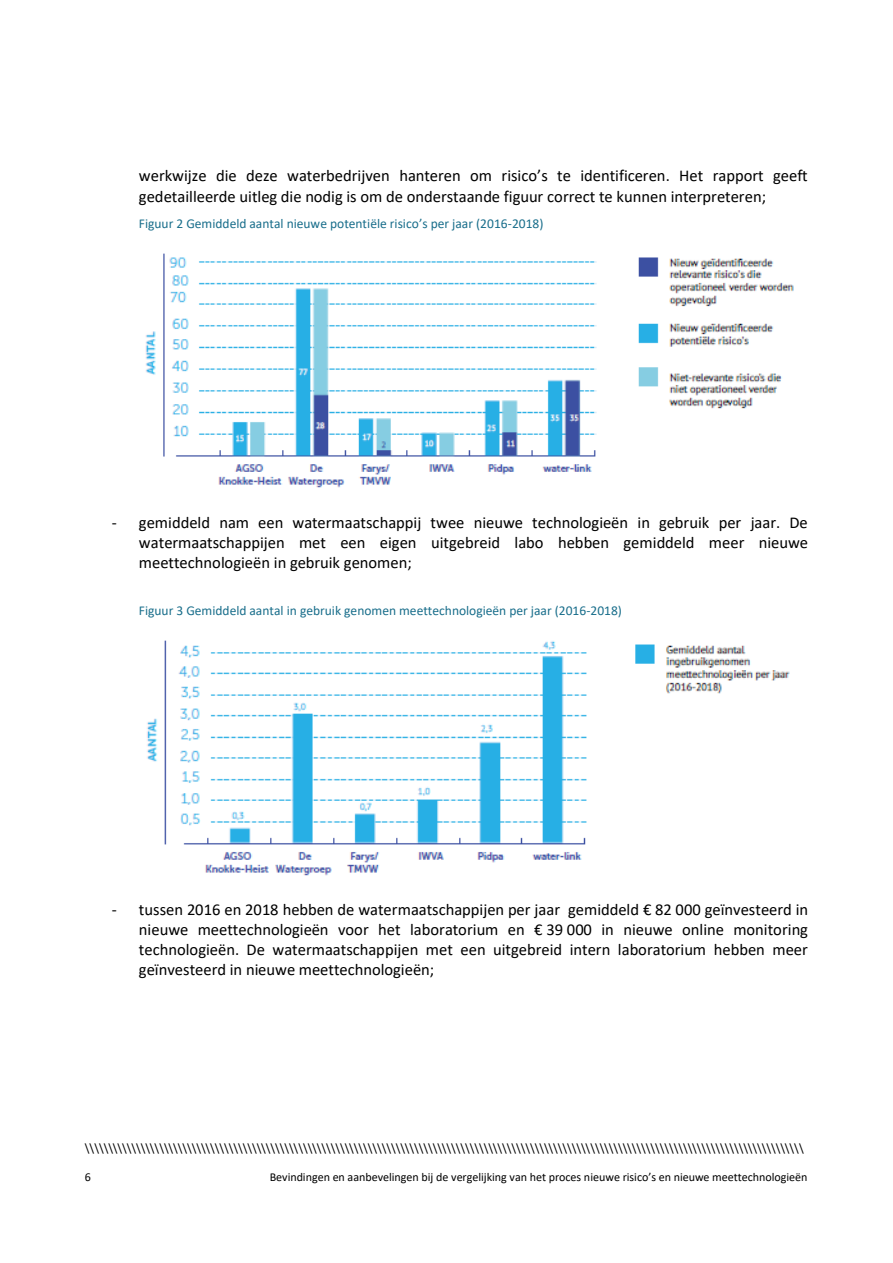
<style>
.page{position:relative;width:893px;height:1263px;background:#fff}
.page>*{position:absolute;margin:0;border:0;box-sizing:border-box;transform-origin:0 0}
.t1{font:16.5px/20.1px "Calibri";color:#000;text-align:justify}
.t2{font:13.5px "Calibri";color:#196e8b}
.t3{font:12px "Calibri";letter-spacing:-.005em;color:#000}
</style>
<div class="page">
<img style="left:145px;top:253px;width:649px;height:235px">
<img style="left:147px;top:640px;width:643px;height:236px">
<p class="t1" style="left:139px;top:167px;width:670px">werkwijze die deze waterbedrijven hanteren om risico’s te identificeren. Het rapport geeft gedetailleerde uitleg die nodig is om de onderstaande figuur correct te kunnen interpreteren;</p>
<p class="t2" style="left:139px;top:218px;width:406px">Figuur 2 Gemiddeld aantal nieuwe potentiële risico’s per jaar (2016-2018)</p>
<p class="t1" style="left:139px;top:513px;width:670px;text-indent:-27px">- gemiddeld nam een watermaatschappij twee nieuwe technologieën in gebruik per jaar. De watermaatschappijen met een eigen uitgebreid labo hebben gemiddeld meer nieuwe meettechnologieën in gebruik genomen;</p>
<p class="t2" style="left:139px;top:604px;width:484px">Figuur 3 Gemiddeld aantal in gebruik genomen meettechnologieën per jaar (2016-2018)</p>
<p class="t1" style="left:139px;top:900px;width:671px;text-indent:-27px">- tussen 2016 en 2018 hebben de watermaatschappijen per jaar gemiddeld € 82 000 geïnvesteerd in nieuwe meettechnologieën voor het laboratorium en € 39 000 in nieuwe online monitoring technologieën. De watermaatschappijen met een uitgebreid intern laboratorium hebben meer geïnvesteerd in nieuwe meettechnologieën;</p>
<p class="t3" style="left:85px;top:1143px;width:720px">\\\\\\\\\\\\\\\\\\\\\\\\\\\\\\\\\\\\\\\\\\\\\\\\\\\\\\\\\\\\\\\\\\\\\\\\\\\\\\\\\\\\\\\\\\\\\\\\\\\\\\\\\\\\\\\\\\\\\\\\\\\\\\\\\\\\\\\\\\\\\\\\\\\\\\\\\\\</p>
<p class="t3" style="left:85px;top:1172px;width:8px">6</p>
<p class="t3" style="left:270px;top:1172px;width:539px">Bevindingen en aanbevelingen bij de vergelijking van het proces nieuwe risico’s en nieuwe meettechnologieën</p>
</div>
